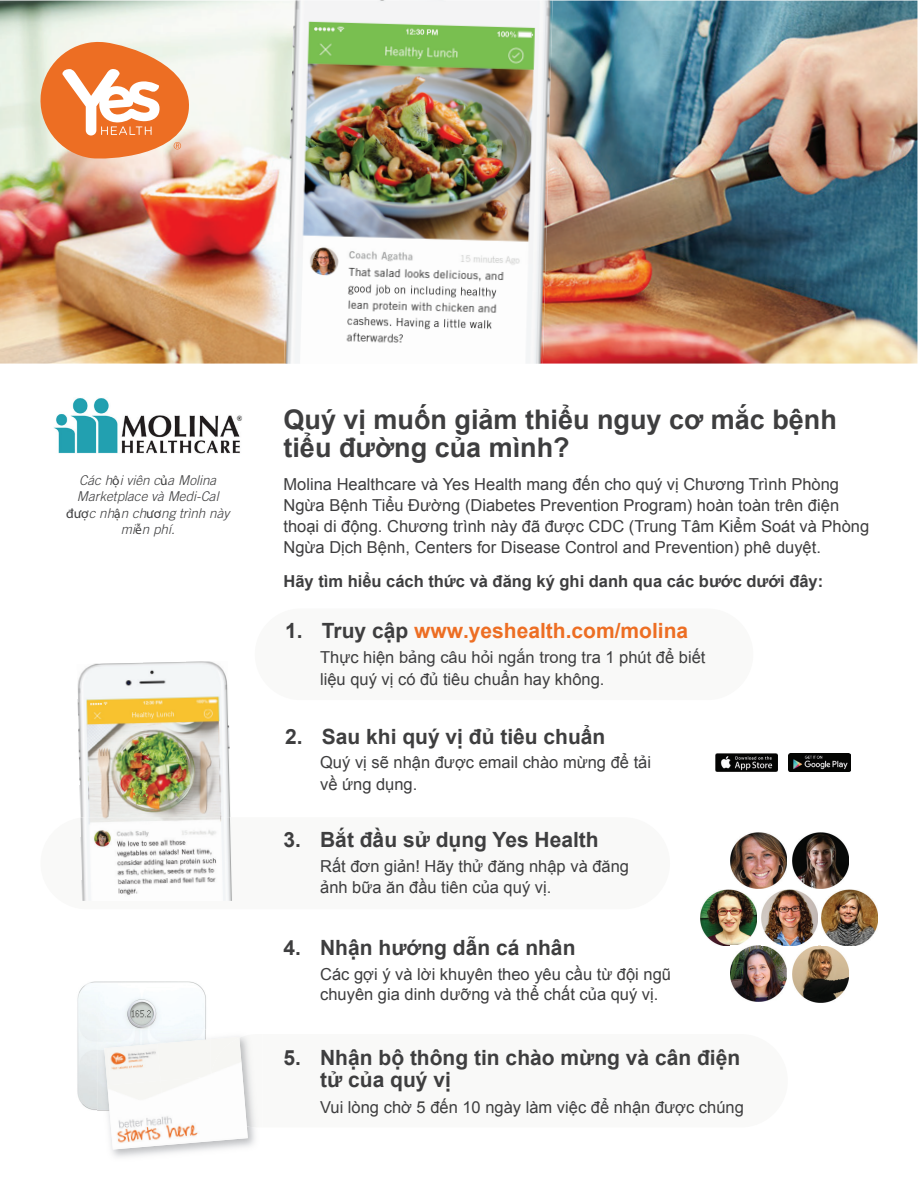
<style>
.page{position:relative;width:918px;height:1188px;background:#fff}
.page>*{position:absolute;margin:0;border:0;box-sizing:border-box;transform-origin:0 0}
.t1{font:700 27px/28.5px "Arial";color:#3e3e3f}
.t2{font:700 21px/22.5px "Arial";color:#3e3e3f}
.t3{font:700 21px "Arial";color:#ed6e23}
.t4{font:16.5px/21px "Arial";color:#3e3e3f}
.t5{font:700 16.5px "Arial";color:#3e3e3f}
.t6{font:italic 300 13.5px/16.5px "Trade Gothic";color:#3e3e3f;text-align:center}
.s1{font-family:"Myriad Pro";font-weight:400;font-style:normal}
.s2{color:#3e3e3f}
</style>
<div class="page">
<img style="left:0;top:1px;width:917px;height:363px">
<img style="left:54px;top:398px;width:188px;height:56px">
<div style="left:255px;top:608px;width:498px;height:92px;background:#f9f9f8;border-radius:46px"></div>
<img style="left:295px;top:0;width:258px;height:1px">
<img style="left:287px;top:1px;width:266px;height:264px">
<img style="left:284px;top:258px;width:261px;height:106px">
<svg style="left:41px;top:42px;width:148px;height:117px"></svg>
<img style="left:77px;top:661px;width:154px;height:156px">
<img style="left:80px;top:817px;width:152px;height:84px">
<img style="left:77px;top:981px;width:129px;height:129px">
<img style="left:97px;top:1030px;width:114px;height:84px">
<img style="left:110px;top:1117px;width:48px;height:33px">
<img style="left:155px;top:1114px;width:48px;height:32px">
<img style="left:200px;top:1090px;width:48px;height:52px">
<img style="left:211px;top:1038px;width:32px;height:44px">
<img style="left:211px;top:1082px;width:36px;height:44px">
<img style="left:104px;top:1044px;width:53px;height:41px">
<div style="left:157px;top:1039px;width:54px;height:42px;background:#f6f6f3"></div>
<img style="left:107px;top:1081px;width:54px;height:33px">
<img style="left:161px;top:1077px;width:50px;height:37px">
<img style="left:701px;top:889px;width:56px;height:56px">
<img style="left:730px;top:832px;width:56px;height:57px">
<img style="left:730px;top:946px;width:56px;height:56px">
<img style="left:792px;top:832px;width:56px;height:57px">
<img style="left:792px;top:946px;width:56px;height:56px">
<img style="left:761px;top:889px;width:56px;height:56px">
<img style="left:822px;top:889px;width:56px;height:56px">
<img style="left:716px;top:753px;width:61px;height:18px">
<img style="left:789px;top:753px;width:61px;height:18px">
<p class="t6" style="left:66px;top:472px;width:165px">Các h<span class="s1">ộ</span>i viên c<span class="s1">ủ</span>a Molina<br>Marketplace và Medi-Cal <span class="s1">đượ</span>c nh<span class="s1">ậ</span>n ch<span class="s1">ươ</span>ng trình này mi<span class="s1">ễ</span>n phí.</p>
<h1 class="t1" style="left:284px;top:406px;width:555px">Quý vị muốn giảm thiểu nguy cơ mắc bệnh tiểu đường của mình?</h1>
<p class="t4" style="left:284px;top:474px;width:587px">Molina Healthcare và Yes Health mang đến cho quý vị Chương Trình Phòng Ngừa Bệnh Tiểu Đường (Diabetes Prevention Program) hoàn toàn trên điện thoại di động. Chương trình này đã được CDC (Trung Tâm Kiểm Soát và Phòng Ngừa Dịch Bệnh, Centers for Disease Control and Prevention) phê duyệt.</p>
<p class="t5" style="left:284px;top:571px;width:541px">Hãy tìm hiểu cách thức và đăng ký ghi danh qua các bước dưới đây:</p>
<p class="t3" style="left:285px;top:617px;width:405px"><span class="s2">1. Truy cập</span> www.yeshealth.com/molina</p>
<p class="t4" style="left:320px;top:646px;width:387px;line-height:22.4px">Thực hiện bảng câu hỏi ngắn trong tra 1 phút để biết liệu quý vị có đủ tiêu chuẩn hay không.</p>
<p class="t2" style="left:285px;top:725px;width:322px">2. Sau khi quý vị đủ tiêu chuẩn</p>
<p class="t4" style="left:320px;top:751px;width:332px;line-height:22.4px">Quý vị sẽ nhận được email chào mừng để tải về ứng dụng.</p>
<p class="t2" style="left:284px;top:829px;width:317px">3. Bắt đầu sử dụng Yes Health</p>
<p class="t4" style="left:320px;top:856px;width:310px">Rất đơn giản! Hãy thử đăng nhập và đăng ảnh bữa ăn đầu tiên của quý vị.</p>
<p class="t2" style="left:284px;top:937px;width:294px">4. Nhận hướng dẫn cá nhân</p>
<p class="t4" style="left:320px;top:965px;width:352px;line-height:19.5px">Các gợi ý và lời khuyên theo yêu cầu từ đội ngũ chuyên gia dinh dưỡng và thể chất của quý vị.</p>
<p class="t2" style="left:320px;top:1047px;width:422px;text-indent:-37px">5. Nhận bộ thông tin chào mừng và cân điện tử của quý vị</p>
<p class="t4" style="left:320px;top:1097px;width:425px">Vui lòng chờ 5 đến 10 ngày làm việc để nhận được chúng</p>
</div>
